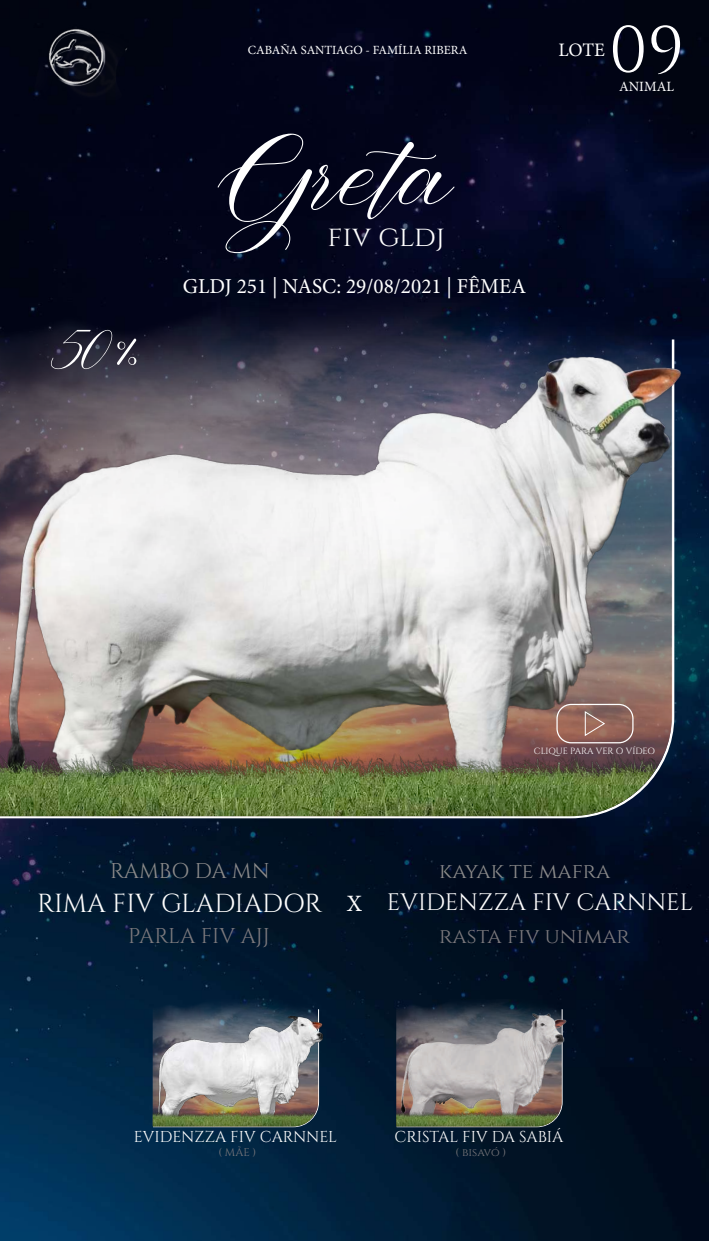
<style>
.page{position:relative;width:709px;height:1241px;background:#fff}
.page>*{position:absolute;margin:0;border:0;box-sizing:border-box;transform-origin:0 0}
.t1{font:89.75px "Amira";color:#fff}
.t2{font:65.25px "Cinzel";color:#fff}
.t3{font:55.88px "Amira";color:#fff}
.t4{font:28.75px "Cinzel";color:#fff}
.t5{font:26px "Cinzel";color:#fff}
.t6{font:23.75px "Cinzel";color:#fff}
.t7{font:23.38px "Minion Pro";color:#fff}
.t8{font:21.38px "Cinzel";color:#7c797d}
.t9{font:21.38px "Cinzel";color:#8c8b8b}
.t10{font:21.25px "Minion Pro";color:#fff}
.t11{font:19px "Minion Pro";color:#fff}
.t12{font:15.75px "Cinzel";color:#fff}
.t13{font:14.12px "Minion Pro";color:#fff}
.t14{font:12.5px "Minion Pro";color:#fff}
.t15{font:11.25px "Cinzel";color:#7c797d}
.t16{font:9px "Cinzel";letter-spacing:-.015em;color:#fff}
</style>
<div class="page">
<img style="left:0;top:0;width:709px;height:1240px">
<img style="left:0;top:297px;width:672px;height:519px">
<img style="left:0;top:329px;width:694px;height:479px">
<img style="left:0;top:747px;width:666px;height:69px">
<img style="left:19px;top:16px;width:115px;height:83px">
<div style="left:556px;top:703px;width:77px;height:40px;border:1px solid #fff;border-radius:14px"></div>
<svg style="left:584px;top:710px;width:22px;height:27px"></svg>
<img style="left:153px;top:998px;width:165px;height:128px">
<img style="left:396px;top:998px;width:166px;height:128px">
<img style="left:156px;top:1013px;width:167px;height:110px">
<img style="left:399px;top:1007px;width:168px;height:116px">
<img style="left:153px;top:1109px;width:164px;height:17px">
<img style="left:396px;top:1109px;width:164px;height:17px">
<h3 class="t3" style="left:55px;top:317px;width:85px">50%</h3>
<p class="t14" style="left:248px;top:42px;width:221px">CABAÑA SANTIAGO - FAMÍLIA RIBERA</p>
<p class="t11" style="left:558px;top:37px;width:48px">LOTE</p>
<h2 class="t2" style="left:609px;top:12px;width:77px">09</h2>
<p class="t13" style="left:619px;top:77px;width:57px">ANIMAL</p>
<h1 class="t1" style="left:218px;top:121px;width:238px">Greta</h1>
<h3 class="t4" style="left:327px;top:220px;width:119px">fiv gldj</h3>
<h3 class="t10" style="left:183px;top:271px;width:344px">GLDJ 251 | NASC: 29/08/2021 | FÊMEA</h3>
<p class="t16" style="left:534px;top:745px;width:123px">CLIQUE PARA VER O VÍDEO</p>
<h3 class="t9" style="left:110px;top:858px;width:161px">RAMBO DA MN</h3>
<h3 class="t9" style="left:439px;top:858px;width:173px">kayak te mafra</h3>
<h3 class="t7" style="left:347px;top:887px;width:17px">X</h3>
<h3 class="t5" style="left:37px;top:888px;width:286px">RIMA FIV GLADIADOR</h3>
<h3 class="t6" style="left:387px;top:888px;width:308px">EVIDENZZA FIV CARNNEL</h3>
<h3 class="t8" style="left:128px;top:923px;width:143px">PARLA FIV AJJ</h3>
<h3 class="t8" style="left:439px;top:923px;width:192px">rasta fiv unimar</h3>
<p class="t12" style="left:134px;top:1127px;width:205px">EVIDENZZA FIV CARNNEL</p>
<p class="t12" style="left:394px;top:1127px;width:170px">CRISTAL FIV DA SABIÁ</p>
<p class="t15" style="left:218px;top:1145px;width:40px">( MÃE )</p>
<p class="t15" style="left:455px;top:1145px;width:52px">( bisavó )</p>
</div>
